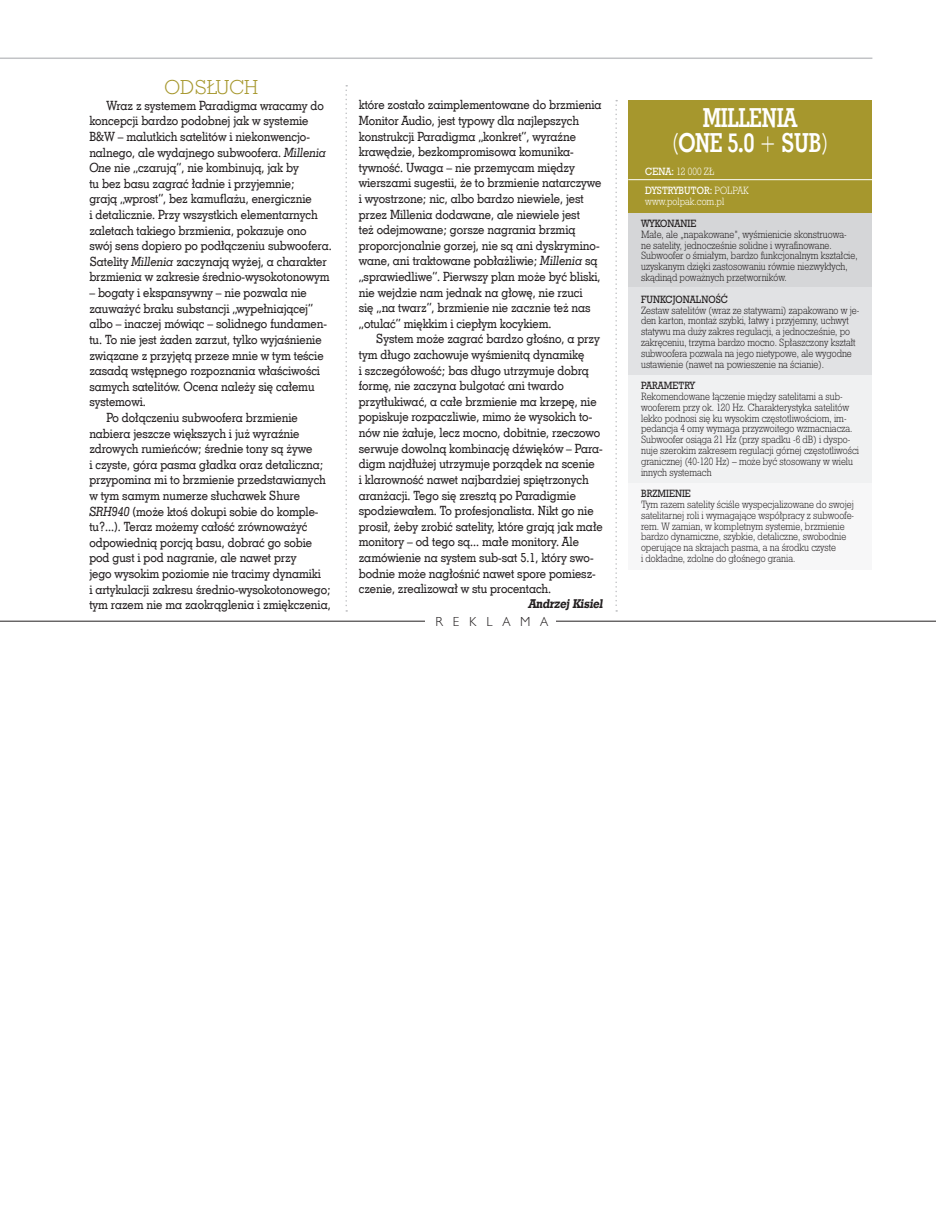
<style>
.page{position:relative;width:936px;height:1212px;background:#fff}
.page>*{position:absolute;margin:0;border:0;box-sizing:border-box;transform-origin:0 0}
.t1{font:26.25px/25.2px "Geo Slab 703 Bd EU";letter-spacing:-.025em;color:#fff;text-align:center;scale:.8 1}
.t2{font:18px "Geo Slab 703 Lt PL";color:#a6972d}
.t3{font:12.75px/15.6px "Geo Slab 703 Md EU";letter-spacing:-.005em;color:#231f20;scale:.9 1}
.t4{font:12.75px "Geo Slab 712 Bd EU";color:#231f20;scale:.9 1}
.t5{font:300 12px "Humanst 521 Lt PL";color:#231f20}
.t6{font:9px/10.8px "Geo Slb 712 Lt PL";color:#231f20;scale:.9 1}
.t7{font:9px "Geo Slb 712 Md PL";color:#231f20;scale:.9 1}
.t8{font:9px "Geo Slb 712 Lt PL";color:#fff;scale:.9 1}
.t9{font:9px "Geo Slb 712 Md PL";color:#fff;scale:.9 1}
.s1{font-style:italic}
.s2{font-family:"Geo Slab 703 Lt EU"}
.s3{font-family:"Geo Slb 712 Md PL"}
.s4{font-family:"Geo Slb 712 Lt PL"}
</style>
<div class="page">
<div style="left:628px;top:394px;width:244px;height:176px;background:#f7f7f8"></div>
<div style="left:628px;top:354px;width:244px;height:129px;background:#f0f1f2"></div>
<div style="left:628px;top:213px;width:244px;height:161px;background:#e1e2e4"></div>
<div style="left:628px;top:212px;width:244px;height:75px;background:#d5d6d8"></div>
<div style="left:628px;top:100px;width:244px;height:113px;background:#a6972d"></div>
<hr style="left:628px;top:179px;width:244px;height:1px;background:#fff">
<svg style="left:345px;top:85px;width:2px;height:527px"></svg>
<svg style="left:615px;top:100px;width:2px;height:512px"></svg>
<hr style="left:0;top:621px;width:935px;height:1px;background:#231f20">
<div style="left:425px;top:614px;width:130px;height:13px;background:#fff"></div>
<hr style="left:0;top:58px;width:872px;height:1px;background:#c2c3c6">
<h2 class="t2" style="left:164px;top:76px;width:95px">ODSŁUCH</h2>
<p class="t3" style="left:89px;top:97px;width:271px;text-indent:17px">Wraz z systemem Paradigma wracamy do koncepcji bardzo podobnej jak w systemie B&amp;W – malutkich satelitów i niekonwencjo&shy;nalnego, ale wydajnego subwoofera. <span class="s1">Millenia One</span> nie „czarują”, nie kombinują, jak by<br>tu bez basu zagrać ładnie i przyjemnie;<br>grają „wprost”, bez kamuflażu, energicznie<br>i detalicznie. Przy wszystkich elementarnych zaletach takiego brzmienia, pokazuje ono swój sens dopiero po podłączeniu subwoofera.<br>Satelity <span class="s1">Millenia</span> zaczynają wyżej, a charakter brzmienia w zakresie średnio-wysokotonowym</p>
<p class="t3" style="left:89px;top:285px;width:243px">– bogaty i ekspansywny – nie pozwala nie</p>
<p class="t3" style="left:89px;top:300px;width:250px">zauważyć braku substancji „wypełniającej”</p>
<p class="t3" style="left:89px;top:316px;width:265px">albo – inaczej mówiąc – solidnego fundamen-</p>
<p class="t3" style="left:89px;top:331px;width:259px">tu. To nie jest żaden zarzut, tylko wyjaśnienie</p>
<p class="t3" style="left:89px;top:347px;width:262px">związane z przyjętą przeze mnie w tym teście</p>
<p class="t3" style="left:89px;top:363px;width:258px">zasadą wstępnego rozpoznania właściwości</p>
<p class="t3" style="left:89px;top:378px;width:252px">samych satelitów. Ocena należy się całemu</p>
<p class="t3" style="left:89px;top:394px;width:64px">systemowi.</p>
<p class="t3" style="left:106px;top:410px;width:214px">Po dołączeniu subwoofera brzmienie</p>
<p class="t3" style="left:89px;top:425px;width:235px">nabiera jeszcze większych i już wyraźnie</p>
<p class="t3" style="left:89px;top:441px;width:249px">zdrowych rumieńców; średnie tony są żywe</p>
<p class="t3" style="left:89px;top:456px;width:262px">i czyste, góra pasma gładka oraz detaliczna;</p>
<p class="t3" style="left:89px;top:472px;width:264px">przypomina mi to brzmienie przedstawianych</p>
<p class="t3" style="left:89px;top:488px;width:235px">w tym samym numerze słuchawek Shure</p>
<p class="t3" style="left:89px;top:503px;width:256px"><span class="s1">SRH940</span> (może ktoś dokupi sobie do komple-</p>
<p class="t3" style="left:89px;top:519px;width:244px">tu?...). Teraz możemy całość zrównoważyć</p>
<p class="t3" style="left:89px;top:534px;width:249px">odpowiednią porcją basu, dobrać go sobie</p>
<p class="t3" style="left:89px;top:550px;width:231px">pod gust i pod nagranie, ale nawet przy</p>
<p class="t3" style="left:89px;top:566px;width:259px">jego wysokim poziomie nie tracimy dynamiki</p>
<p class="t3" style="left:89px;top:581px;width:270px">i artykulacji zakresu średnio-wysokotonowego;</p>
<p class="t3" style="left:89px;top:597px;width:270px">tym razem nie ma zaokrąglenia i zmiękczenia,</p>
<p class="t3" style="left:359px;top:97px;width:271px">które zostało zaimplementowane do brzmienia Monitor Audio, jest typowy dla najlepszych konstrukcji Paradigma „konkret”, wyraźne krawędzie, bezkompromisowa komunika&shy;tywność. Uwaga – nie przemycam między wierszami sugestii, że to brzmienie natarczywe i wyostrzone; nic, albo bardzo niewiele, jest przez Millenia dodawane, ale niewiele jest<br>też odejmowane; gorsze nagrania brzmią proporcjonalnie gorzej, nie są ani dyskrymino&shy;wane, ani traktowane pobłażliwie; <span class="s1">Millenia</span> są „sprawiedliwe”. Pierwszy plan może być bliski, nie wejdzie nam jednak na głowę, nie rzuci<br>się „na twarz”, brzmienie nie zacznie też nas „otulać” miękkim i ciepłym kocykiem.</p>
<p class="t3" style="left:359px;top:331px;width:272px;text-indent:17px">System może zagrać bardzo głośno, a przy tym długo zachowuje wyśmienitą dynamikę<br>i szczegółowość; bas długo utrzymuje dobrą formę, nie zaczyna bulgotać ani twardo przytłukiwać, a całe brzmienie ma krzepę, nie popiskuje rozpaczliwie, mimo że wysokich to&shy;nów nie żałuje, lecz mocno, dobitnie, rzeczowo serwuje dowolną kombinację dźwięków – Para&shy;digm najdłużej utrzymuje porządek na scenie<br>i klarowność nawet najbardziej spiętrzonych aranżacji. Tego się zresztą po Paradigmie spodziewałem. To profesjonalista. Nikt go nie prosił, żeby zrobić satelity, które grają jak małe monitory – od tego są... małe monitory. Ale zamówienie na system sub-sat 5.1, który swo&shy;bodnie może nagłośnić nawet spore pomiesz&shy;czenie, zrealizował w stu procentach.</p>
<p class="t4" style="left:528px;top:596px;width:87px">Andrzej Kisiel</p>
<p class="t5" style="left:435px;top:613px;width:114px">R E K L A M A</p>
<h1 class="t1" style="left:672px;top:105px;width:195px">MILLENIA<br><span class="s2">(</span>ONE 5.0 <span class="s2">+</span> SUB<span class="s2">)</span></h1>
<p class="t8" style="left:645px;top:164px;width:78px"><span class="s3">CENA:</span> 12 000 ZŁ</p>
<p class="t9" style="left:645px;top:184px;width:116px">DYSTRYBUTOR: <span class="s4">POLPAK</span></p>
<p class="t8" style="left:645px;top:195px;width:89px">www.polpak.com.pl</p>
<p class="t7" style="left:641px;top:217px;width:30px">WYKONAN</p>
<p class="t7" style="left:687px;top:217px;width:11px">IE</p>
<p class="t6" style="left:641px;top:229px;width:242px">Małe, ale „napakowane”, wyśmienicie skonstruowa&shy;ne satelity, jednocześnie solidne i wyrafinowane.<br>Subwoofer o śmiałym, bardzo funkcjonalnym kształcie, uzyskanym dzięki zastosowaniu równie niezwykłych, skądinąd poważnych przetworników.</p>
<p class="t7" style="left:641px;top:293px;width:47px">FUNKCJONA</p>
<p class="t7" style="left:695px;top:293px;width:37px">LNOŚĆ</p>
<p class="t6" style="left:641px;top:304px;width:244px">Zestaw satelitów (wraz ze statywami) zapakowano w je&shy;den karton, montaż szybki, łatwy i przyjemny, uchwyt statywu ma duży zakres regulacji, a jednocześnie, po zakręceniu, trzyma bardzo mocno. Spłaszczony kształt subwoofera pozwala na jego nietypowe, ale wygodne ustawienie (nawet na powieszenie na ścianie).</p>
<p class="t7" style="left:641px;top:379px;width:14px">PARA</p>
<p class="t7" style="left:663px;top:379px;width:17px">METRY</p>
<p class="t6" style="left:641px;top:391px;width:244px">Rekomendowane łączenie między satelitami a sub&shy;wooferem przy ok. 120 Hz. Charakterystyka satelitów lekko podnosi się ku wysokim częstotliwościom, im&shy;pedancja 4 omy wymaga przyzwoitego wzmacniacza.<br>Subwoofer osiąga 21 Hz (przy spadku -6 dB) i dyspo&shy;nuje szerokim zakresem regulacji górnej częstotliwości granicznej (40-120 Hz) – może być stosowany w wielu innych systemach</p>
<p class="t7" style="left:641px;top:487px;width:57px">BRZMIENIE</p>
<p class="t6" style="left:641px;top:499px;width:238px">Tym razem satelity ściśle wyspecjalizowane do swojej satelitarnej roli i wymagające współpracy z subwoofe&shy;rem. W zamian, w kompletnym systemie, brzmienie bardzo dynamiczne, szybkie, detaliczne, swobodnie operujące na skrajach pasma, a na środku czyste<br>i dokładne, zdolne do głośnego grania.</p>
</div>
